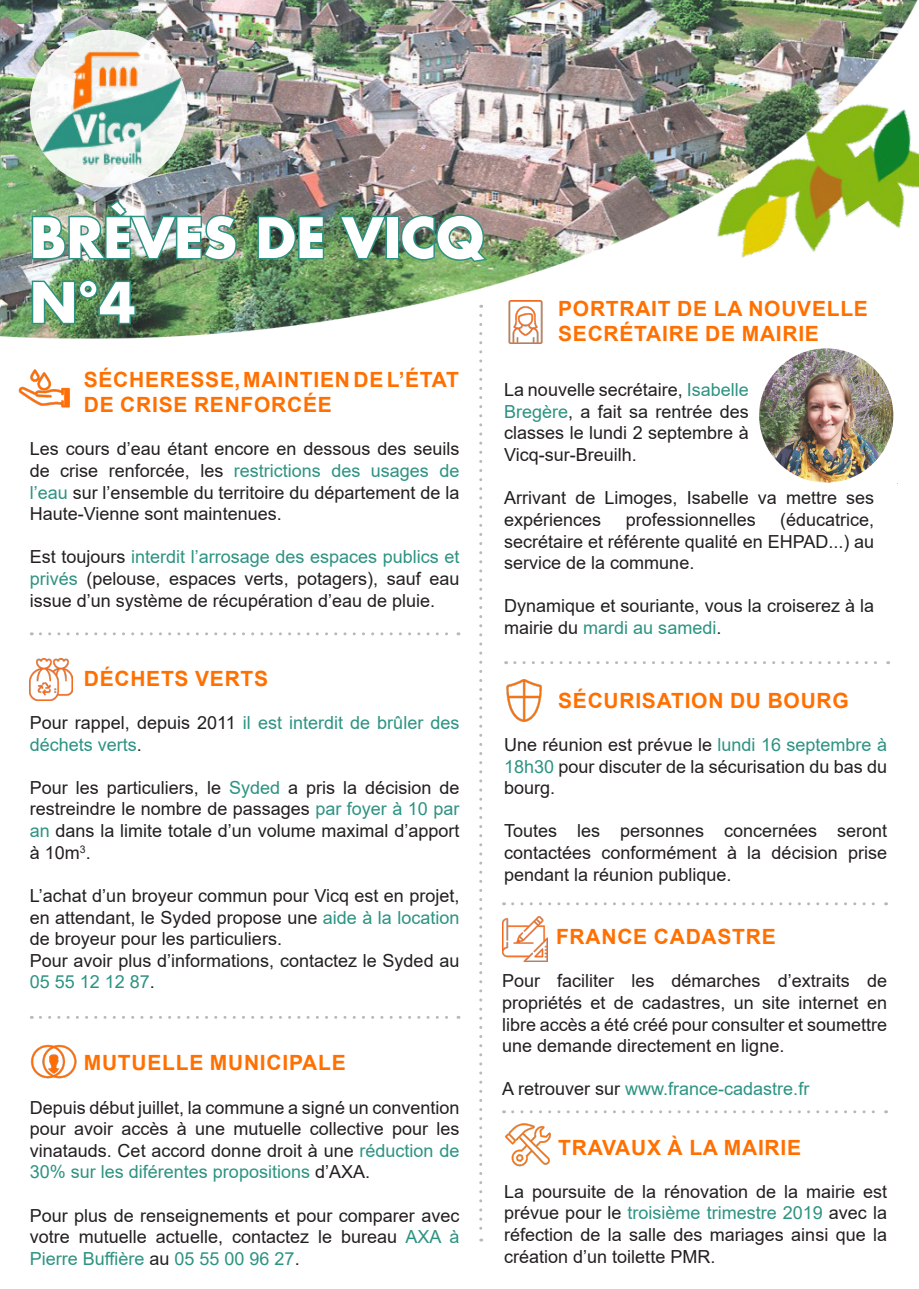
<style>
.page{position:relative;width:919px;height:1289px;background:#fff}
.page>*{position:absolute;margin:0;border:0;box-sizing:border-box;transform-origin:0 0}
.t1{font:700 54px/64.8px "Futura LT Pro";color:#fff}
.t2{font:700 21px/25.2px "Arial";letter-spacing:.035em;color:#ff7000}
.t3{font:18px/21.6px "Arial";color:#231f20;text-align:justify}
.t4{font:18px/21.6px "Arial";color:#2c9382}
.s1{color:#2c9382}
.s2{color:#231f20}
</style>
<div class="page">
<img style="left:759px;top:348px;width:139px;height:136px">
<img style="left:1px;top:0;width:917px;height:344px">
<img style="left:690px;top:74px;width:228px;height:243px">
<svg style="left:30px;top:30px;width:157px;height:157px;fill:#f1f4f0"></svg>
<img style="left:30px;top:198px;width:208px;height:64px">
<img style="left:256px;top:214px;width:70px;height:47px">
<img style="left:337px;top:213px;width:51px;height:48px">
<div style="left:385px;top:216px;width:14px;height:43px;border:3px solid #2c9382"></div>
<img style="left:399px;top:213px;width:91px;height:51px">
<img style="left:30px;top:278px;width:107px;height:48px">
<img style="left:43px;top:52px;width:140px;height:113px">
<img style="left:19px;top:369px;width:51px;height:38px">
<img style="left:504px;top:301px;width:42px;height:42px">
<svg style="left:479px;top:315px;width:3px;height:926px"></svg>
<img style="left:30px;top:658px;width:42px;height:42px">
<img style="left:506px;top:679px;width:36px;height:43px">
<svg style="left:40px;top:632px;width:419px;height:3px"></svg>
<svg style="left:40px;top:1016px;width:419px;height:2px"></svg>
<svg style="left:514px;top:661px;width:374px;height:3px"></svg>
<img style="left:30px;top:1044px;width:47px;height:34px">
<img style="left:502px;top:916px;width:45px;height:45px">
<svg style="left:512px;top:902px;width:374px;height:3px"></svg>
<img style="left:505px;top:1123px;width:46px;height:43px">
<svg style="left:512px;top:1110px;width:374px;height:3px"></svg>
<h1 class="t1" style="left:30px;top:203px;width:456px">BRÈVES DE VICQ<br>N°4</h1>
<p class="t2" style="left:84px;top:367px;width:377px">SÉCHERESSE, MAINTIEN DE L’ÉTAT<br>DE CRISE RENFORCÉE</p>
<p class="t3" style="left:30px;top:438px;width:431px">Les cours d’eau étant encore en dessous des seuils de crise renforcée, les <span class="s1">restrictions des usages de l’eau</span> sur l’ensemble du territoire du département de la Haute-Vienne sont maintenues.</p>
<p class="t3" style="left:30px;top:546px;width:431px">Est toujours <span class="s1">interdit l’arrosage des espaces publics et privés</span> (pelouse, espaces verts, potagers), sauf eau issue d’un système de récupération d’eau de pluie.</p>
<p class="t2" style="left:84px;top:666px;width:186px">DÉCHETS VERTS</p>
<p class="t4" style="left:30px;top:711px;width:431px"><span class="s2">Pour rappel, depuis 2011</span> il est interdit de brûler des déchets verts<span class="s2">.</span></p>
<p class="t3" style="left:30px;top:776px;width:431px">Pour les particuliers, le <span class="s1">Syded</span> a pris la décision de restreindre le nombre de passages <span class="s1">par foyer à 10 par an</span> dans la limite totale d’un volume maximal d’apport à 10m<sup>3</sup>.</p>
<p class="t3" style="left:30px;top:884px;width:431px;text-align:left">L’achat d’un broyeur commun pour Vicq est en projet, en attendant, le Syded propose une <span class="s1">aide à la location </span>de broyeur pour les particuliers.<br>Pour avoir plus d’informations, contactez le Syded au <span class="s1">05 55 12 12 87</span>.</p>
<p class="t2" style="left:84px;top:1050px;width:263px">MUTUELLE MUNICIPALE</p>
<p class="t3" style="left:30px;top:1096px;width:431px">Depuis début juillet, la commune a signé un convention pour avoir accès à une mutuelle collective pour les vinatauds. Cet accord donne droit à une <span class="s1">réduction de 30% sur les diférentes propositions</span> d’AXA.</p>
<p class="t3" style="left:30px;top:1204px;width:431px">Pour plus de renseignements et pour comparer avec votre mutuelle actuelle, contactez le bureau <span class="s1">AXA à Pierre Buffière</span> au <span class="s1">05 55 00 96 27</span>.</p>
<p class="t2" style="left:558px;top:296px;width:311px">PORTRAIT DE LA NOUVELLE<br>SECRÉTAIRE DE MAIRIE</p>
<p class="t3" style="left:504px;top:379px;width:246px">La nouvelle secrétaire, <span class="s1">Isabelle Bregère</span>, a fait sa rentrée des classes le lundi 2 septembre à Vicq-sur-Breuilh.</p>
<p class="t3" style="left:504px;top:487px;width:371px">Arrivant de Limoges, Isabelle va mettre ses expériences</p>
<p class="t3" style="left:504px;top:508px;width:371px;text-indent:276px">(éducatrice, secrétaire et référente qualité en EHPAD...) au service de la commune.</p>
<p class="t3" style="left:504px;top:595px;width:371px">Dynamique et souriante, vous la croiserez à la mairie du <span class="s1">mardi au samedi</span>.</p>
<p class="t3" style="left:625px;top:508px;width:132px">professionnelles</p>
<p class="t2" style="left:558px;top:688px;width:292px">SÉCURISATION DU BOURG</p>
<p class="t3" style="left:504px;top:733px;width:384px">Une réunion est prévue le <span class="s1">lundi 16 septembre à 18h30</span> pour discuter de la sécurisation du bas du bourg.</p>
<p class="t3" style="left:504px;top:820px;width:384px">Toutes les personnes concernées seront contactées conformément à la décision prise pendant la réunion publique.</p>
<p class="t2" style="left:556px;top:924px;width:221px">FRANCE CADASTRE</p>
<p class="t3" style="left:502px;top:970px;width:386px">Pour faciliter les démarches d’extraits de propriétés et de cadastres, un site internet en libre accès a été créé pour consulter et soumettre une demande directement en ligne.</p>
<p class="t4" style="left:502px;top:1078px;width:309px"><span class="s2">A retrouver sur</span> www.france-cadastre.fr</p>
<p class="t2" style="left:558px;top:1134px;width:244px">TRAVAUX À LA MAIRIE</p>
<p class="t3" style="left:504px;top:1180px;width:384px">La poursuite de la rénovation de la mairie est prévue pour le <span class="s1">troisième trimestre 2019</span> avec la réfection de la salle des mariages ainsi que la création d’un toilette PMR.</p>
</div>
